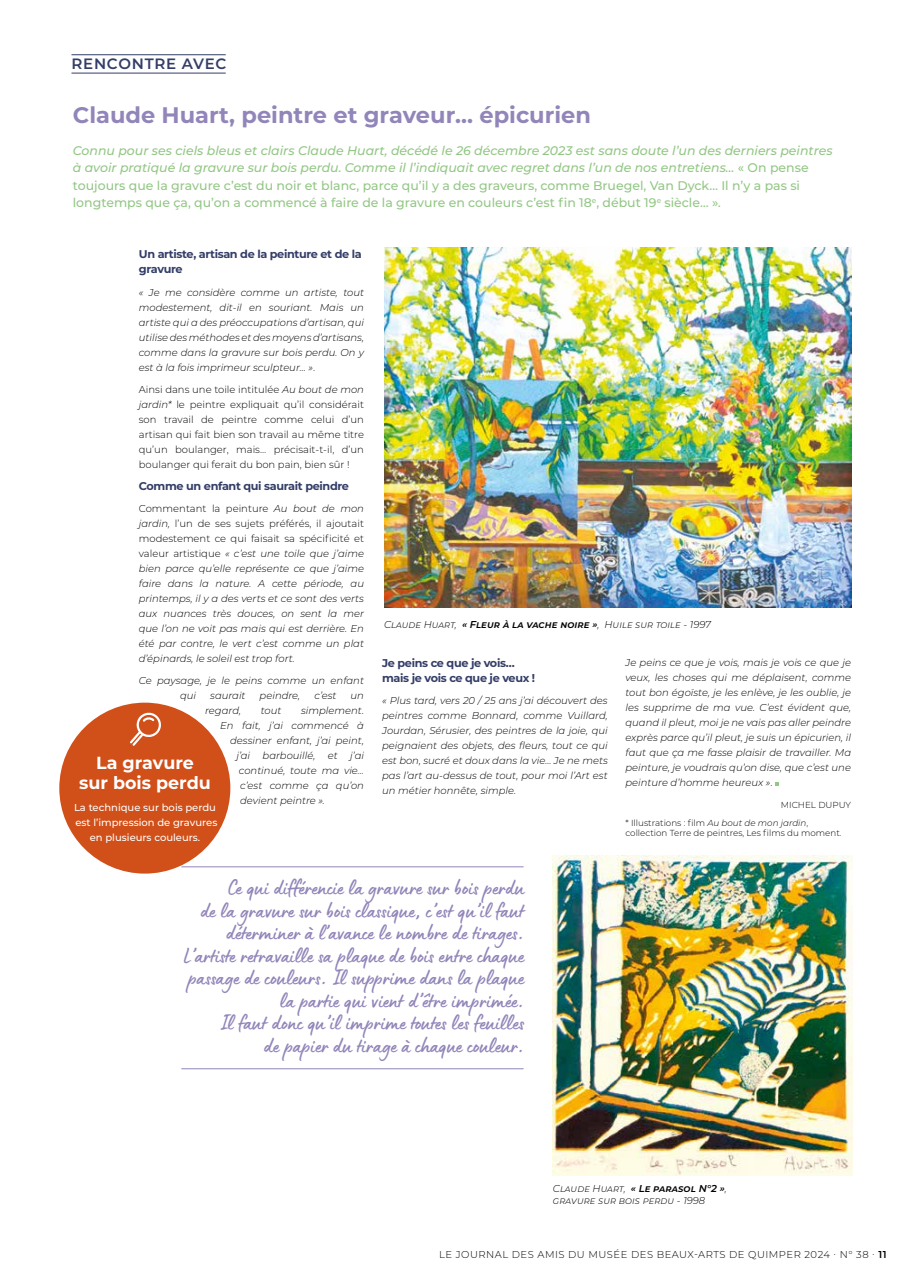
<style>
.page{position:relative;width:922px;height:1276px;background:#fff}
.page>*{position:absolute;margin:0;border:0;box-sizing:border-box;transform-origin:0 0}
.t1{font:22.5px/22.5px "Lumios Marker";color:#9285b9;text-align:right}
.t2{font:700 22.5px "Montserrat";color:#9285b9}
.t3{font:700 17.5px/20px "Montserrat";color:#fff;text-align:center}
.t4{font:600 15px "Montserrat";letter-spacing:.05em;color:#333d67}
.t5{font:italic 500 12.5px/17.5px "Montserrat";color:#93c785}
.t6{font:700 11.25px/15px "Montserrat";letter-spacing:-.03em;color:#333d67}
.t7{font:italic 300 10px/15px "Montserrat";color:#000;text-align:justify}
.t8{font:300 10px/15px "Montserrat";color:#000;text-align:justify}
.t9{font:500 10px/15px "Montserrat";color:#fff;text-align:center}
.t10{font:300 10px "Montserrat";letter-spacing:.05em;color:#000}
.t11{font:300 8.75px/17.6px "Montserrat";color:#000}
.s1{font-style:normal}
.s2{font-style:italic}
.s3{font-weight:600}
</style>
<div class="page">
<hr style="left:181px;top:866px;width:342px;height:1px;background:#9285b9">
<hr style="left:181px;top:1068px;width:342px;height:1px;background:#9285b9">
<svg style="left:775px;top:782px;width:3px;height:4px"></svg>
<img style="left:384px;top:248px;width:466px;height:359px">
<img style="left:552px;top:855px;width:300px;height:320px">
<hr style="left:71px;top:54px;width:155px;height:1px;background:#333d67">
<hr style="left:71px;top:73px;width:155px;height:1px;background:#333d67">
<div style="left:59px;top:702px;width:171px;height:171px;background:#d14f18;border-radius:50%"></div>
<svg style="left:130px;top:712px;width:31px;height:34px"></svg>
<h3 class="t4" style="left:71px;top:53px;width:156px">RENCONTRE AVEC</h3>
<h1 class="t2" style="left:73px;top:99px;width:519px">Claude Huart, peintre et graveur… épicurien</h1>
<p class="t5" style="left:73px;top:141px;width:761px">Connu pour ses ciels bleus et clairs Claude Huart, décédé le 26 décembre 2023 est sans doute l’un des derniers peintres à avoir pratiqué la gravure sur bois perdu. Comme il l’indiquait avec regret dans l’un de nos entretiens… <span class="s1">« On pense toujours que la gravure c’est du noir et blanc, parce qu’il y a des graveurs, comme Bruegel, Van Dyck… Il n’y a pas si longtemps que ça, qu’on a commencé à faire de la gravure en couleurs c’est fin 18</span><sup>e</sup><span class="s1">, début 19</span><sup>e</sup> <span class="s1">siècle… »</span>.</p>
<p class="t6" style="left:139px;top:246px;width:224px">Un artiste, artisan de la peinture et de la gravure</p>
<p class="t7" style="left:139px;top:284px;width:227px">« Je me considère comme un artiste, tout modestement, dit-il en souriant. Mais un artiste qui a des préoccupations d’artisan, qui utilise des méthodes et des moyens d’artisans, comme dans la gravure sur bois perdu. On y est à la fois imprimeur sculpteur… »<span class="s1">.</span></p>
<p class="t8" style="left:139px;top:381px;width:227px">Ainsi dans une toile intitulée <span class="s2">Au bout de mon jardin*</span> le peintre expliquait qu’il considérait son travail de peintre comme celui d’un artisan qui fait bien son travail au même titre qu’un boulanger, mais… précisait-t-il, d’un boulanger qui ferait du bon pain, bien sûr !</p>
<p class="t6" style="left:139px;top:478px;width:212px">Comme un enfant qui saurait peindre</p>
<p class="t7" style="left:139px;top:500px;width:227px"><span class="s1">Commentant la peinture</span> Au bout de mon jardin, <span class="s1">l’un de ses sujets préférés, il ajoutait modestement ce qui faisait sa spécificité et valeur artistique</span> « c’est une toile que j’aime bien parce qu’elle représente ce que j’aime faire dans la nature. A cette période, au printemps, il y a des verts et ce sont des verts aux nuances très douces, on sent la mer que l’on ne voit pas mais qui est derrière. En été par contre, le vert c’est comme un plat d’épinards, le soleil est trop fort.</p>
<p class="t7" style="left:180px;top:672px;width:185px;text-indent:-41px">Ce paysage, je le peins comme un enfant qui</p>
<p class="t7" style="left:384px;top:616px;width:328px">Claude Huart, <span class="s3">« Fleur à la vache noire »</span>, Huile sur toile - 1997</p>
<p class="t6" style="left:382px;top:655px;width:154px">Je peins ce que je vois… mais je vois ce que je veux !</p>
<p class="t7" style="left:382px;top:693px;width:227px">« Plus tard, vers 20 / 25 ans j’ai découvert des peintres comme Bonnard, comme Vuillard, Jourdan, Sérusier, des peintres de la joie, qui peignaient des objets, des fleurs, tout ce qui est bon, sucré et doux dans la vie… Je ne mets pas l’art au-dessus de tout, pour moi l’Art est un métier honnête, simple.</p>
<p class="t7" style="left:625px;top:654px;width:227px">Je peins ce que je vois, mais je vois ce que je veux, les choses qui me déplaisent, comme tout bon égoïste, je les enlève, je les oublie, je les supprime de ma vue. C’est évident que, quand il pleut, moi je ne vais pas aller peindre exprès parce qu’il pleut, je suis un épicurien, il faut que ça me fasse plaisir de travailler. Ma peinture, je voudrais qu’on dise, que c’est une peinture d’homme heureux »<span class="s1">.</span></p>
<p class="t11" style="left:625px;top:796px;width:227px;text-indent:155px">MICHEL DUPUY * Illustrations : film <span class="s2">Au bout de mon jardin</span>,</p>
<p class="t11" style="left:625px;top:824px;width:218px">collection Terre de peintres, Les films du moment.</p>
<p class="t7" style="left:210px;top:687px;width:37px">saurait</p>
<p class="t7" style="left:259px;top:687px;width:42px">peindre,</p>
<p class="t7" style="left:314px;top:687px;width:24px">c’est</p>
<p class="t7" style="left:350px;top:687px;width:15px">un</p>
<p class="t7" style="left:205px;top:702px;width:37px">regard,</p>
<p class="t7" style="left:261px;top:702px;width:22px">tout</p>
<p class="t7" style="left:301px;top:702px;width:64px">simplement.</p>
<p class="t7" style="left:220px;top:717px;width:145px">En fait, j’ai commencé à</p>
<p class="t7" style="left:230px;top:732px;width:135px">dessiner enfant, j’ai peint,</p>
<p class="t7" style="left:236px;top:747px;width:129px">j’ai barbouillé, et j’ai</p>
<p class="t7" style="left:239px;top:762px;width:127px">continué, toute ma vie…</p>
<p class="t7" style="left:240px;top:777px;width:125px">c’est comme ça qu’on</p>
<p class="t7" style="left:240px;top:792px;width:86px">devient peintre ».</p>
<h2 class="t3" style="left:79px;top:751px;width:133px">La gravure<br>sur bois perdu</h2>
<p class="t9" style="left:74px;top:799px;width:145px">La technique sur bois perdu est l’impression de gravures en plusieurs couleurs.</p>
<p class="t1" style="left:183px;top:875px;width:342px">Ce qui différencie la gravure sur bois perdu<br>de la gravure sur bois classique, c’est qu’il faut déterminer à l’avance le nombre de tirages.<br>L’artiste retravaille sa plaque de bois entre chaque passage de couleurs. Il supprime dans la plaque la partie qui vient d’être imprimée.<br>Il faut donc qu’il imprime toutes les feuilles<br>de papier du tirage à chaque couleur.</p>
<p class="t7" style="left:552px;top:1182px;width:175px;line-height:12px">Claude Huart, <span class="s3">« Le parasol N°2 »</span>, gravure sur bois perdu - 1998</p>
<p class="t10" style="left:439px;top:1247px;width:449px">LE JOURNAL DES AMIS DU MUSÉE DES BEAUX-ARTS DE QUIMPER 2024 · N° 38 · <span class="s3">11</span></p>
</div>
